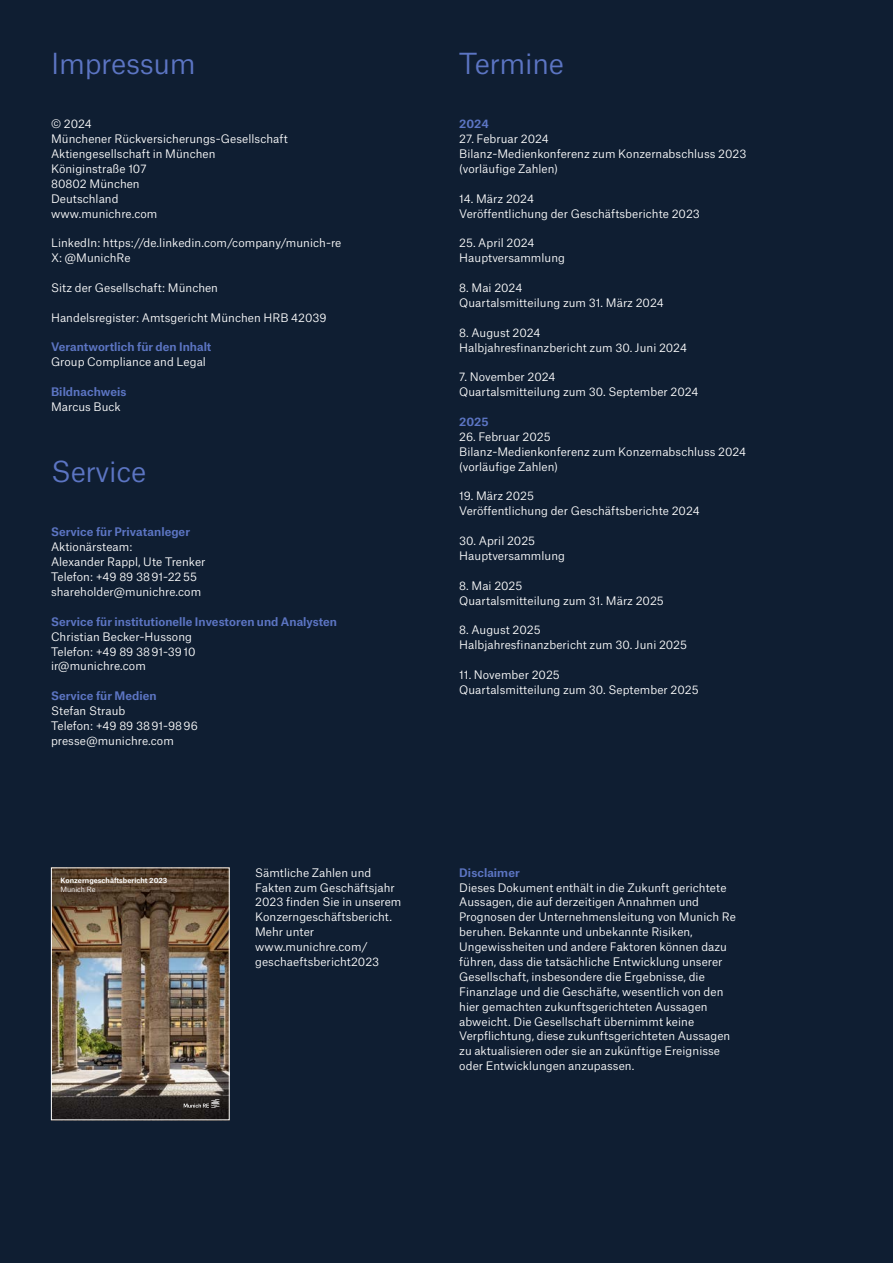
<style>
.page{position:relative;width:893px;height:1263px;background:#0f1e32}
.page>*{position:absolute;margin:0;border:0;box-sizing:border-box;transform-origin:0 0}
.t1{font:27.75px "Munich Re Neue";letter-spacing:-.01em;color:#5c75c3}
.t2{font:11.25px/14.9px "Munich Re Neue";letter-spacing:.005em;color:#fff}
.t3{font:700 11.25px "Munich Re Neue";letter-spacing:.005em;color:#5c75c3}
.t4{font:700 6.9px "Munich Re Neue";color:#fff}
.t5{font:6.9px "Munich Re Neue";color:#fff}
</style>
<div class="page">
<img style="left:53px;top:869px;width:175px;height:249px">
<svg style="left:184px;top:1099px;width:35px;height:9px"></svg>
<div style="left:51px;top:867px;width:179px;height:253px;border:1px solid #fff"></div>
<h1 class="t1" style="left:51px;top:41px;width:146px">Impressum</h1>
<p class="t2" style="left:51px;top:115px;width:238px">© 2024<br>Münchener Rückversicherungs-Gesellschaft<br>Aktiengesellschaft in München<br>Königinstraße 107<br>80802 München<br>Deutschland<br>www.munichre.com</p>
<p class="t2" style="left:51px;top:234px;width:292px">LinkedIn: https://de.linkedin.com/company/munich-re<br>X: @MunichRe</p>
<p class="t2" style="left:51px;top:279px;width:169px">Sitz der Gesellschaft: München</p>
<p class="t2" style="left:51px;top:309px;width:277px">Handelsregister: Amtsgericht München HRB 42039</p>
<p class="t3" style="left:51px;top:338px;width:162px">Verantwortlich für den Inhalt</p>
<p class="t2" style="left:51px;top:354px;width:156px">Group Compliance and Legal</p>
<p class="t3" style="left:51px;top:383px;width:77px">Bildnachweis</p>
<p class="t2" style="left:51px;top:398px;width:71px">Marcus Buck</p>
<h1 class="t1" style="left:51px;top:449px;width:97px">Service</h1>
<p class="t3" style="left:51px;top:523px;width:141px">Service für Privatanleger</p>
<p class="t2" style="left:51px;top:538px;width:156px">Aktionärsteam:<br>Alexander Rappl, Ute Trenker<br>Telefon: +49 89 38 91-22 55 shareholder@munichre.com</p>
<p class="t3" style="left:51px;top:612px;width:288px">Service für institutionelle Investoren und Analysten</p>
<p class="t2" style="left:51px;top:628px;width:146px">Christian Becker-Hussong<br>Telefon: +49 89 38 91-39 10 ir@munichre.com</p>
<p class="t3" style="left:51px;top:687px;width:107px">Service für Medien</p>
<p class="t2" style="left:51px;top:702px;width:148px">Stefan Straub<br>Telefon: +49 89 38 91-98 96 presse@munichre.com</p>
<p class="t4" style="left:60px;top:875px;width:108px">Konzerngeschäftsbericht 2023</p>
<p class="t5" style="left:60px;top:883px;width:37px">Munich Re</p>
<p class="t2" style="left:255px;top:864px;width:148px">Sämtliche Zahlen und<br>Fakten zum Geschäftsjahr<br>2023 finden Sie in unserem<br>Konzerngeschäftsbericht.<br>Mehr unter www.munichre.com/ geschaeftsbericht2023</p>
<h1 class="t1" style="left:459px;top:41px;width:106px">Termine</h1>
<p class="t3" style="left:459px;top:115px;width:31px">2024</p>
<p class="t2" style="left:459px;top:130px;width:289px">27. Februar 2024<br>Bilanz-Medienkonferenz zum Konzernabschluss 2023 (vorläufige Zahlen)</p>
<p class="t2" style="left:459px;top:190px;width:242px">14. März 2024<br>Veröffentlichung der Geschäftsberichte 2023</p>
<p class="t2" style="left:459px;top:234px;width:107px">25. April 2024<br>Hauptversammlung</p>
<p class="t2" style="left:459px;top:279px;width:206px">8. Mai 2024<br>Quartalsmitteilung zum 31. März 2024</p>
<p class="t2" style="left:459px;top:324px;width:229px">8. August 2024<br>Halbjahresfinanzbericht zum 30. Juni 2024</p>
<p class="t2" style="left:459px;top:368px;width:241px">7. November 2024<br>Quartalsmitteilung zum 30. September 2024</p>
<p class="t3" style="left:459px;top:412px;width:31px">2025</p>
<p class="t2" style="left:459px;top:428px;width:288px">26. Februar 2025<br>Bilanz-Medienkonferenz zum Konzernabschluss 2024 (vorläufige Zahlen)</p>
<p class="t2" style="left:459px;top:487px;width:242px">19. März 2025<br>Veröffentlichung der Geschäftsberichte 2024</p>
<p class="t2" style="left:459px;top:532px;width:107px">30. April 2025<br>Hauptversammlung</p>
<p class="t2" style="left:459px;top:577px;width:206px">8. Mai 2025<br>Quartalsmitteilung zum 31. März 2025</p>
<p class="t2" style="left:459px;top:621px;width:229px">8. August 2025<br>Halbjahresfinanzbericht zum 30. Juni 2025</p>
<p class="t2" style="left:459px;top:666px;width:241px">11. November 2025<br>Quartalsmitteilung zum 30. September 2025</p>
<p class="t3" style="left:459px;top:863px;width:62px">Disclaimer</p>
<p class="t2" style="left:459px;top:879px;width:278px">Dieses Dokument enthält in die Zukunft gerichtete Aussagen, die auf derzeitigen Annahmen und Prognosen der Unternehmensleitung von Munich Re beruhen. Bekannte und unbekannte Risiken, Ungewissheiten und andere Faktoren können dazu führen, dass die tatsächliche Entwicklung unserer Gesellschaft, insbesondere die Ergebnisse, die Finanzlage und die Geschäfte, wesentlich von den hier gemachten zukunftsgerichteten Aussagen abweicht. Die Gesellschaft übernimmt keine Verpflichtung, diese zukunftsgerichteten Aussagen zu aktualisieren oder sie an zukünftige Ereignisse oder Entwicklungen anzupassen.</p>
</div>
